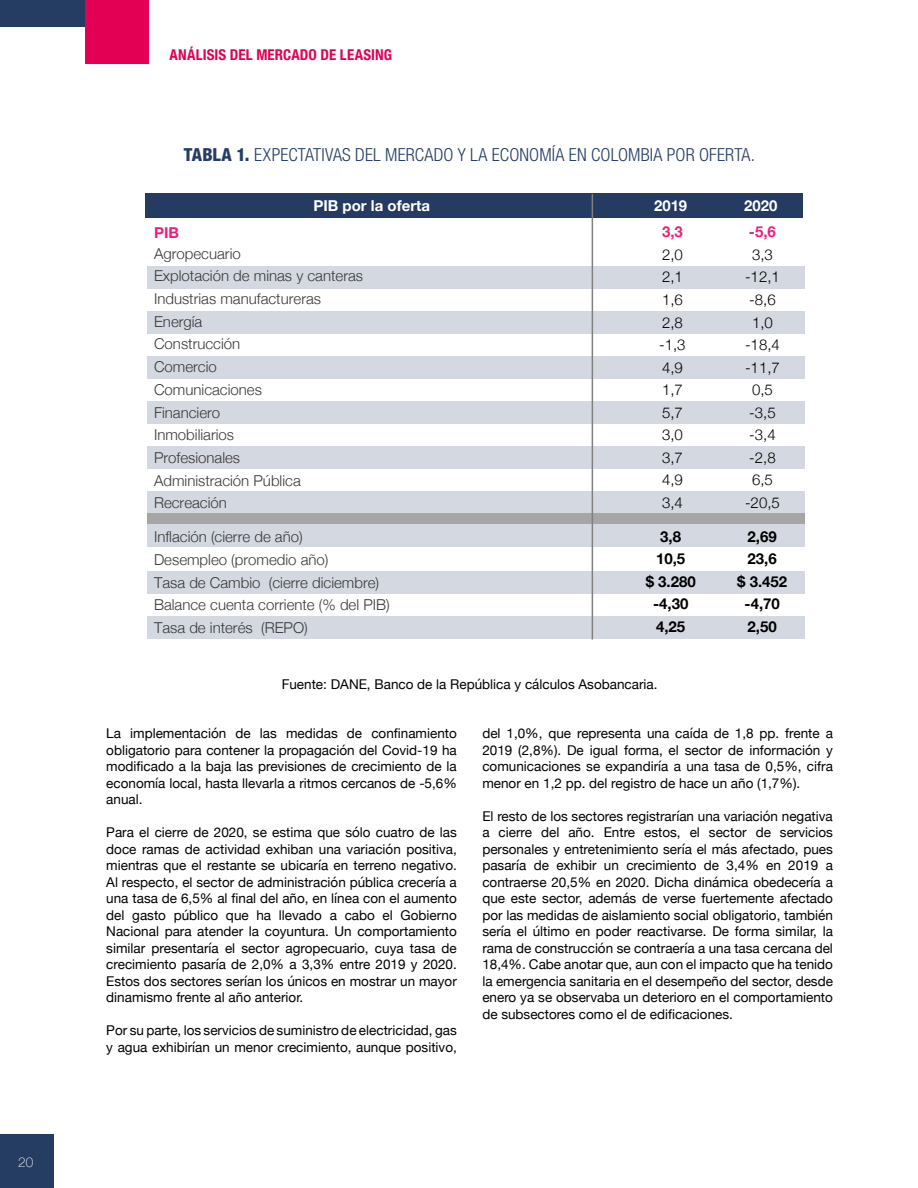
<style>
.page{position:relative;width:918px;height:1188px;background:#fff}
.page>*{position:absolute;margin:0;border:0;box-sizing:border-box;transform-origin:0 0}
.t1{font:300 condensed 18px "Helvetica Neue LT Std";letter-spacing:.01em;color:#263d63}
.t2{font:300 15px/22.6px "Helvetica Neue";color:#383838}
.t3{font:300 15px/22.5px "Helvetica Neue";color:#000}
.t4{font:700 15px/22.5px "Helvetica Neue";color:#000;text-align:center}
.t5{font:700 condensed 15px "Helvetica Neue LT Std";letter-spacing:.005em;color:#e30054}
.t6{font:700 15px "Helvetica Neue";color:#fff}
.t7{font:700 15px "Helvetica Neue";color:#ed1e79}
.t8{font:13.5px/16.5px "Helvetica Neue";color:#000;text-align:justify}
.t9{font:100 13.5px "Helvetica Neue";color:#fff}
.s1{font-weight:800}
</style>
<div class="page">
<div style="left:0;top:1134px;width:54px;height:54px;background:#263d63"></div>
<div style="left:85px;top:0;width:64px;height:64px;background:#e30054"></div>
<div style="left:0;top:0;width:85px;height:27px;background:#263d63"></div>
<div style="left:147px;top:266px;width:658px;height:23px;background:#d4d8e0"></div>
<div style="left:147px;top:311px;width:658px;height:23px;background:#d4d8e0"></div>
<div style="left:147px;top:356px;width:658px;height:23px;background:#d4d8e0"></div>
<div style="left:147px;top:401px;width:658px;height:23px;background:#d4d8e0"></div>
<div style="left:147px;top:446px;width:658px;height:23px;background:#d4d8e0"></div>
<div style="left:147px;top:491px;width:658px;height:23px;background:#d4d8e0"></div>
<div style="left:147px;top:524px;width:658px;height:23px;background:#d4d8e0"></div>
<div style="left:147px;top:571px;width:658px;height:22px;background:#d4d8e0"></div>
<div style="left:147px;top:616px;width:658px;height:22px;background:#d4d8e0"></div>
<div style="left:145px;top:193px;width:658px;height:25px;background:#253b62"></div>
<div style="left:147px;top:513px;width:657px;height:11px;background:#a6a6a6"></div>
<hr style="left:592px;top:194px;width:1px;height:445px;background:#808080">
<p class="t9" style="left:18px;top:1152px;width:17px">20</p>
<p class="t5" style="left:170px;top:46px;width:224px">ANÁLISIS DEL MERCADO DE LEASING</p>
<h1 class="t1" style="left:184px;top:144px;width:573px"><span class="s1">TABLA 1.</span> EXPECTATIVAS DEL MERCADO Y LA ECONOMÍA EN COLOMBIA POR OFERTA.</h1>
<p class="t6" style="left:313px;top:194px;width:118px">PIB por la oferta</p>
<p class="t6" style="left:654px;top:194px;width:35px">2019</p>
<p class="t6" style="left:744px;top:194px;width:35px">2020</p>
<p class="t7" style="left:662px;top:220px;width:22px">3,3</p>
<p class="t3" style="left:659px;top:243px;width:28px">2,0<br>2,1<br>1,6<br>2,8 -1,3<br>4,9<br>1,7<br>5,7<br>3,0<br>3,7<br>4,9<br>3,4</p>
<p class="t7" style="left:749px;top:220px;width:28px">-5,6</p>
<p class="t3" style="left:745px;top:243px;width:36px;text-align:center">3,3 -12,1 -8,6<br>1,0 -18,4 -11,7<br>0,5 -3,5 -3,4 -2,8<br>6,5 -20,5</p>
<p class="t7" style="left:154px;top:221px;width:26px">PIB</p>
<p class="t2" style="left:154px;top:241px;width:211px">Agropecuario<br>Explotación de minas y canteras<br>Industrias manufactureras<br>Energía<br>Construcción<br>Comercio<br>Comunicaciones<br>Financiero<br>Inmobiliarios<br>Profesionales<br>Administración Pública<br>Recreación</p>
<p class="t2" style="left:154px;top:525px;width:237px">Inflación (cierre de año)<br>Desempleo (promedio año)<br>Tasa de Cambio (cierre diciembre)<br>Balance cuenta corriente (% del PIB)<br>Tasa de interés (REPO)</p>
<p class="t4" style="left:646px;top:525px;width:52px">3,8<br>10,5<br>$ 3.280 -4,30<br>4,25</p>
<p class="t4" style="left:737px;top:525px;width:52px">2,69<br>23,6<br>$ 3.452 -4,70<br>2,50</p>
<p class="t8" style="left:282px;top:676px;width:377px">Fuente: DANE, Banco de la República y cálculos Asobancaria.</p>
<p class="t8" style="left:106px;top:726px;width:352px">La implementación de las medidas de confinamiento obligatorio para contener la propagación del Covid-19 ha modificado a la baja las previsiones de crecimiento de la economía local, hasta llevarla a ritmos cercanos de -5,6% anual.</p>
<p class="t8" style="left:106px;top:825px;width:352px">Para el cierre de 2020, se estima que sólo cuatro de las doce ramas de actividad exhiban una variación positiva, mientras que el restante se ubicaría en terreno negativo.<br>Al respecto, el sector de administración pública crecería a una tasa de 6,5% al final del año, en línea con el aumento del gasto público que ha llevado a cabo el Gobierno Nacional para atender la coyuntura. Un comportamiento similar presentaría el sector agropecuario, cuya tasa de crecimiento pasaría de 2,0% a 3,3% entre 2019 y 2020.<br>Estos dos sectores serían los únicos en mostrar un mayor dinamismo frente al año anterior.</p>
<p class="t8" style="left:106px;top:1023px;width:352px">Por su parte, los servicios de suministro de electricidad, gas y agua exhibirían un menor crecimiento, aunque positivo,</p>
<p class="t8" style="left:482px;top:726px;width:352px">del 1,0%, que representa una caída de 1,8 pp. frente a 2019 (2,8%). De igual forma, el sector de información y comunicaciones se expandiría a una tasa de 0,5%, cifra menor en 1,2 pp. del registro de hace un año (1,7%).</p>
<p class="t8" style="left:482px;top:808px;width:352px">El resto de los sectores registrarían una variación negativa a cierre del año. Entre estos, el sector de servicios personales y entretenimiento sería el más afectado, pues pasaría de exhibir un crecimiento de 3,4% en 2019 a contraerse 20,5% en 2020. Dicha dinámica obedecería a que este sector, además de verse fuertemente afectado por las medidas de aislamiento social obligatorio, también sería el último en poder reactivarse. De forma similar, la rama de construcción se contraería a una tasa cercana del 18,4%. Cabe anotar que, aun con el impacto que ha tenido la emergencia sanitaria en el desempeño del sector, desde enero ya se observaba un deterioro en el comportamiento de subsectores como el de edificaciones.</p>
</div>
